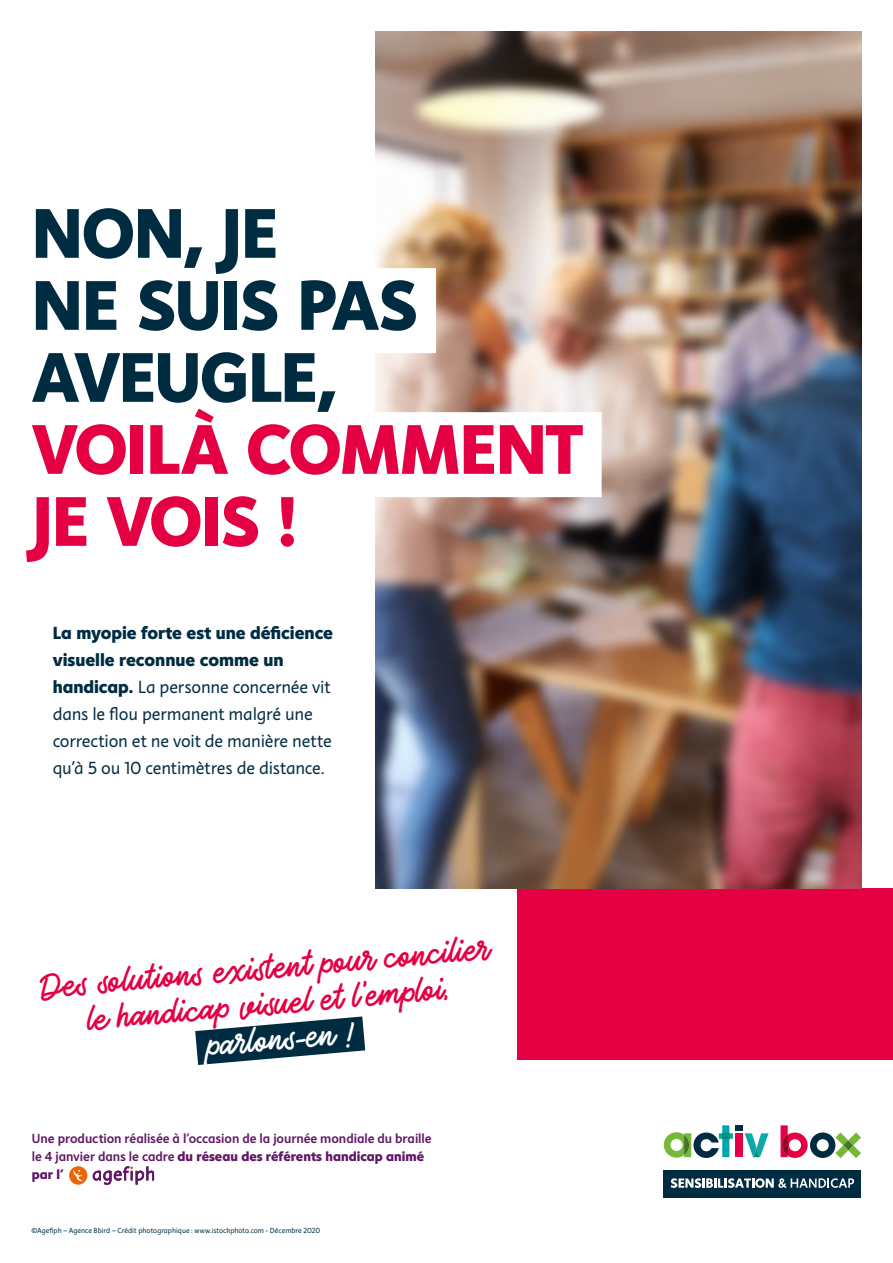
<style>
.page{position:relative;width:893px;height:1263px;background:#fff}
.page>*{position:absolute;margin:0;border:0;box-sizing:border-box;transform-origin:0 0}
.t1{font:800 72px/72px "Instant 5";letter-spacing:-.01em;color:#002c42}
.t2{font:45px/36px "Auto Rich";color:#e50043;text-align:center}
.t3{font:18px/27px "Instant 3";letter-spacing:-.01em;color:#002c42}
.t4{font:13.5px/18px "Instant 4 Slow";letter-spacing:-.005em;color:#601766}
.t5{font:7.5px "Instant 3";color:#002c42}
.s1{color:#e50043}
.s2{font-family:"Instant 5";font-weight:800}
.s3{color:#fff}
</style>
<div class="page">
<div style="left:517px;top:888px;width:376px;height:172px;background:#e50043"></div>
<img style="left:376px;top:32px;width:485px;height:856px">
<div style="left:32px;top:268px;width:404px;height:85px;background:#fff"></div>
<div style="left:32px;top:412px;width:570px;height:85px;background:#fff"></div>
<svg style="left:195px;top:1016px;width:171px;height:49px"></svg>
<svg style="left:93px;top:1166px;width:61px;height:19px"></svg>
<svg style="left:69px;top:1166px;width:18px;height:19px"></svg>
<svg style="left:745px;top:1133px;width:24px;height:24px"></svg>
<div style="left:736px;top:1133px;width:7px;height:24px;background:#e50043"></div>
<div style="left:736px;top:1125px;width:7px;height:6px;background:#002c42"></div>
<svg style="left:664px;top:1125px;width:69px;height:33px"></svg>
<div style="left:664px;top:1170px;width:197px;height:27px;background:#002c42"></div>
<svg style="left:671px;top:1178px;width:183px;height:10px"></svg>
<svg style="left:780px;top:1125px;width:81px;height:33px"></svg>
<p class="t1" style="left:32px;top:196px;width:553px">NON, JE<br>NE SUIS PAS<br>AVEUGLE,<br><span class="s1">VOILÀ COMMENT<br>JE VOIS !</span></p>
<p class="t3" style="left:53px;top:620px;width:282px"><span class="s2">La myopie forte est une déficience visuelle reconnue comme un handicap.</span> La personne concernée vit dans le flou permanent malgré une correction et ne voit de manière nette qu’à 5 ou 10 centimètres de distance.</p>
<p class="t2" style="left:39px;top:973px;width:451px;rotate:-5deg">Des solutions existent pour concilier le handicap visuel et l'emploi, <span class="s3">parlons-en !</span></p>
<p class="t4" style="left:32px;top:1129px;width:401px">Une production réalisée à l'occasion de la journée mondiale du braille le 4 janvier dans le cadre <span class="s2">du réseau des référents handicap animé</span></p>
<p class="t5" style="left:31px;top:1226px;width:290px">©Agefiph – Agence Bbird – Crédit photographique : www.istockphoto.com - Décembre 2020</p>
</div>
